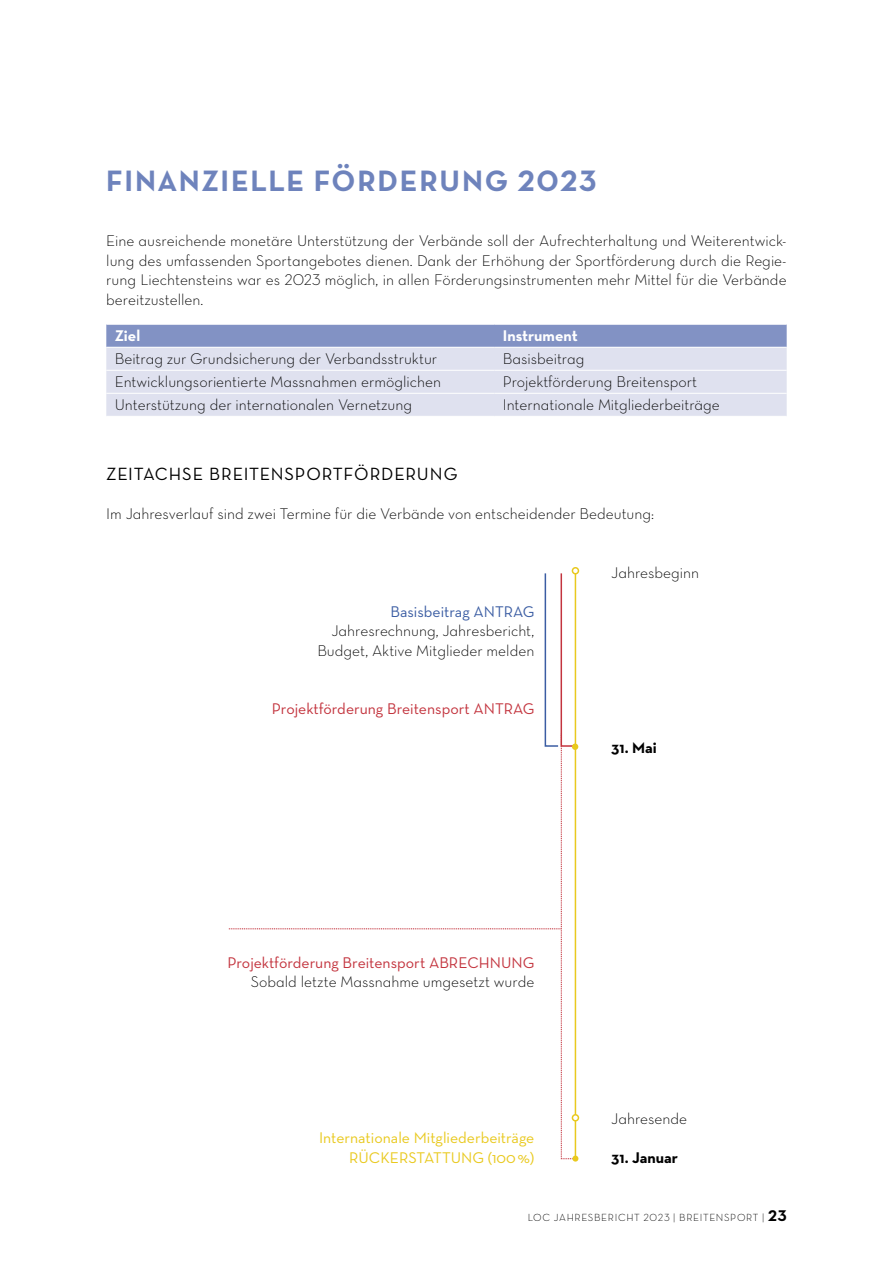
<style>
.page{position:relative;width:893px;height:1263px;background:#fff}
.page>*{position:absolute;margin:0;border:0;box-sizing:border-box;transform-origin:0 0}
.Übertitel{font:30px "Neutra Text Bold Alt";letter-spacing:.055em;color:#6e83bc}
.Zwischentitel{font:18px "Neutra Text Book Alt";letter-spacing:.045em;color:#000}
.Fliesstext{font:15.75px/19.5px "Neutra Text Light Alt";color:#000;text-align:justify}
.Fliesstext-2{font:15.75px "Neutra Text";color:#c3343e}
.Fliesstext-3{font:15.75px "Neutra Text";color:#e9c91e}
.Fliesstext-4{font:15.75px "Neutra Text";color:#3b5da3}
.Fliesstext-5{font:700 15.75px "Neutra Text";color:#000}
.Fliesstext-6{font:700 15.75px "Neutra Text";color:#fff}
.t1{font:10.5px "Neutra Text Light Alt";letter-spacing:.06em;color:#000}
.s1{font-family:"Neutra Text Bold Alt";font-size:15.75px}
</style>
<div class="page">
<div style="left:106px;top:325px;width:681px;height:22px;background:#8292c4"></div>
<div style="left:106px;top:348px;width:681px;height:68px;background:#dfe1ef"></div>
<hr style="left:106px;top:370px;width:388px;height:1px;background:#fff">
<hr style="left:494px;top:370px;width:293px;height:1px;background:#fff">
<hr style="left:106px;top:393px;width:388px;height:1px;background:#fff">
<hr style="left:494px;top:393px;width:293px;height:1px;background:#fff">
<div style="left:572px;top:567px;width:7px;height:7px;border:2px solid #e9c91e;border-radius:50%"></div>
<div style="left:572px;top:1114px;width:7px;height:7px;border:2px solid #e9c91e;border-radius:50%"></div>
<svg style="left:229px;top:572px;width:349px;height:589px"></svg>
<p class="Übertitel" style="left:106px;top:162px;width:492px">FINANZIELLE FÖRDERUNG 2023</p>
<p class="Fliesstext" style="left:106px;top:231px;width:682px">Eine ausreichende monetäre Unterstützung der Verbände soll der Aufrechterhaltung und Weiterentwick&shy;lung des umfassenden Sportangebotes dienen. Dank der Erhöhung der Sportförderung durch die Regie&shy;rung Liechtensteins war es 2023 möglich, in allen Förderungsinstrumenten mehr Mittel für die Verbände bereitzustellen.</p>
<p class="Fliesstext-6" style="left:115px;top:326px;width:27px">Ziel</p>
<p class="Fliesstext-6" style="left:503px;top:326px;width:76px">Instrument</p>
<p class="Fliesstext" style="left:115px;top:349px;width:324px">Beitrag zur Grundsicherung der Verbandsstruktur</p>
<p class="Fliesstext" style="left:503px;top:349px;width:83px">Basisbeitrag</p>
<p class="Fliesstext" style="left:115px;top:372px;width:328px">Entwicklungsorientierte Massnahmen ermöglichen</p>
<p class="Fliesstext" style="left:503px;top:372px;width:196px">Projektförderung Breitensport</p>
<p class="Fliesstext" style="left:115px;top:395px;width:299px">Unterstützung der internationalen Vernetzung</p>
<p class="Fliesstext" style="left:503px;top:395px;width:218px">Internationale Mitgliederbeiträge</p>
<p class="Zwischentitel" style="left:106px;top:463px;width:353px">ZEITACHSE BREITENSPORTFÖRDERUNG</p>
<p class="Fliesstext" style="left:106px;top:504px;width:549px">Im Jahresverlauf sind zwei Termine für die Verbände von entscheidender Bedeutung:</p>
<p class="Fliesstext-4" style="left:390px;top:602px;width:145px">Basisbeitrag ANTRAG</p>
<p class="Fliesstext" style="left:331px;top:621px;width:204px">Jahresrechnung, Jahresbericht,</p>
<p class="Fliesstext" style="left:317px;top:640px;width:218px">Budget, Aktive Mitglieder melden</p>
<p class="Fliesstext-2" style="left:272px;top:699px;width:264px">Projektförderung Breitensport ANTRAG</p>
<p class="Fliesstext" style="left:611px;top:562px;width:89px">Jahresbeginn</p>
<p class="Fliesstext-5" style="left:611px;top:738px;width:47px">31. Mai</p>
<p class="Fliesstext-2" style="left:227px;top:953px;width:308px">Projektförderung Breitensport ABRECHNUNG</p>
<p class="Fliesstext" style="left:251px;top:972px;width:285px">Sobald letzte Massnahme umgesetzt wurde</p>
<p class="Fliesstext" style="left:611px;top:1108px;width:77px">Jahresende</p>
<p class="Fliesstext-3" style="left:319px;top:1128px;width:217px">Internationale Mitgliederbeiträge</p>
<p class="Fliesstext-3" style="left:349px;top:1148px;width:187px">RÜCKERSTATTUNG (100%)</p>
<p class="Fliesstext-5" style="left:611px;top:1147px;width:68px">31. Januar</p>
<p class="t1" style="left:528px;top:1211px;width:260px">LOC JAHRESBERICHT 2023 | BREITENSPORT | <span class="s1">23</span></p>
</div>
